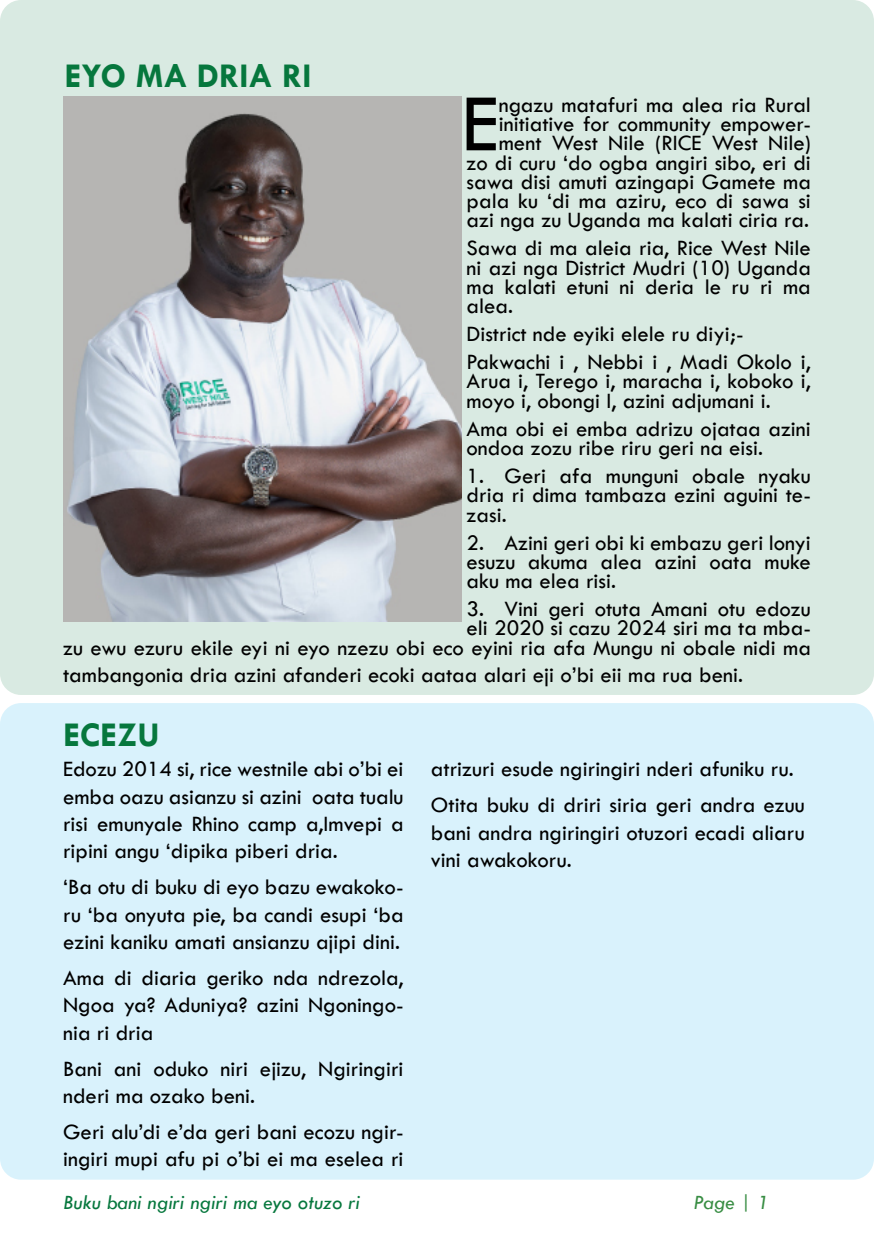
<style>
.page{position:relative;width:874px;height:1241px;background:#fff}
.page>*{position:absolute;margin:0;border:0;box-sizing:border-box;transform-origin:0 0}
.t1{font:84.7px "Tw Cen";color:#000}
.t2{font:700 35px "Tw Cen";color:#06773d}
.t3{font:22.75px/19.2px "Tw Cen";color:#000}
.t4{font:italic 21px "Tw Cen";color:#06773d}
.t5{font:italic 21px "Tw Cen";color:#388d43}
</style>
<div class="page">
<div style="left:0;top:703px;width:873px;height:476px;background:#d9f2fc;border-radius:21px"></div>
<div style="left:0;top:0;width:873px;height:695px;background:#d9eae2;border-radius:21px"></div>
<img style="left:63px;top:96px;width:398px;height:525px">
<h2 class="t2" style="left:65px;top:55px;width:248px">EYO MA DRIA RI</h2>
<p class="t3" style="left:466px;top:95px;width:345px;text-align:right">ngazu matafuri ma alea ria Rural initiative for community empower&shy;ment West Nile (RICE West Nile)<br>zo di curu ‘do ogba angiri sibo, eri di sawa disi amuti azingapi Gamete ma pala ku ‘di ma aziru, eco di sawa si azi nga zu Uganda ma kalati ciria ra.</p>
<p class="t3" style="left:466px;top:238px;width:345px;text-align:justify">Sawa di ma aleia ria, Rice West Nile ni azi nga District Mudri (10) Uganda ma kalati etuni ni deria le ru ri ma alea.</p>
<p class="t3" style="left:466px;top:320px;width:345px;line-height:28px">District nde eyiki elele ru diyi;-<br>Pakwachi i , Nebbi i , Madi Okolo i,</p>
<p class="t3" style="left:466px;top:371px;width:345px">Arua i, Terego i, maracha i, koboko i, moyo i, obongi I, azini adjumani i.</p>
<p class="t3" style="left:466px;top:419px;width:345px">Ama obi ei emba adrizu ojataa azini ondoa zozu ribe riru geri na eisi.</p>
<p class="t3" style="left:466px;top:466px;width:345px;text-align:justify">1. Geri afa munguni obale nyaku dria ri dima tambaza ezini aguini te&shy;zasi.</p>
<p class="t3" style="left:466px;top:532px;width:345px;text-align:justify">2. Azini geri obi ki embazu geri lonyi esuzu akuma alea azini oata muke aku ma elea risi.</p>
<p class="t3" style="left:63px;top:599px;width:749px;text-align:right">3. Vini geri otuta Amani otu edozu<br>eli 2020 si cazu 2024 siri ma ta mba-<br>zu ewu ezuru ekile eyi ni eyo nzezu obi eco eyini ria afa Mungu ni obale nidi ma</p>
<p class="t3" style="left:63px;top:665px;width:681px">tambangonia dria azini afanderi ecoki aataa alari eji o’bi eii ma rua beni.</p>
<h1 class="t1" style="left:461px;top:73px;width:39px">E</h1>
<h2 class="t2" style="left:63px;top:713px;width:98px">ECEZU</h2>
<p class="t3" style="left:63px;top:755px;width:342px;line-height:27.3px;text-align:justify">Edozu 2014 si, rice westnile abi o’bi ei emba oazu asianzu si azini oata tualu risi emunyale Rhino camp a,Imvepi a ripini angu ‘dipika piberi dria.</p>
<p class="t3" style="left:63px;top:873px;width:342px;line-height:27.3px;text-align:justify">‘Ba otu di buku di eyo bazu ewakoko&shy;ru ‘ba onyuta pie, ba candi esupi ‘ba ezini kaniku amati ansianzu ajipi dini.</p>
<p class="t3" style="left:63px;top:963px;width:342px;line-height:27.3px;text-align:justify">Ama di diaria geriko nda ndrezola, Ngoa ya? Aduniya? azini Ngoningo&shy;nia ri dria</p>
<p class="t3" style="left:63px;top:1054px;width:342px;line-height:27.3px">Bani ani oduko niri ejizu, Ngiringiri nderi ma ozako beni.</p>
<p class="t3" style="left:63px;top:1117px;width:342px;line-height:27.3px">Geri alu’di e’da geri bani ecozu ngir&shy;ingiri mupi afu pi o’bi ei ma eselea ri</p>
<p class="t3" style="left:430px;top:750px;width:375px;line-height:36.1px">atrizuri esude ngiringiri nderi afuniku ru.<br>Otita buku di driri siria geri andra ezuu</p>
<p class="t3" style="left:430px;top:818px;width:375px;line-height:27.3px">bani andra ngiringiri otuzori ecadi aliaru vini awakokoru.</p>
<p class="t4" style="left:63px;top:1189px;width:298px">Buku bani ngiri ngiri ma eyo otuzo ri</p>
<p class="t5" style="left:693px;top:1189px;width:77px">Page | 1</p>
</div>
